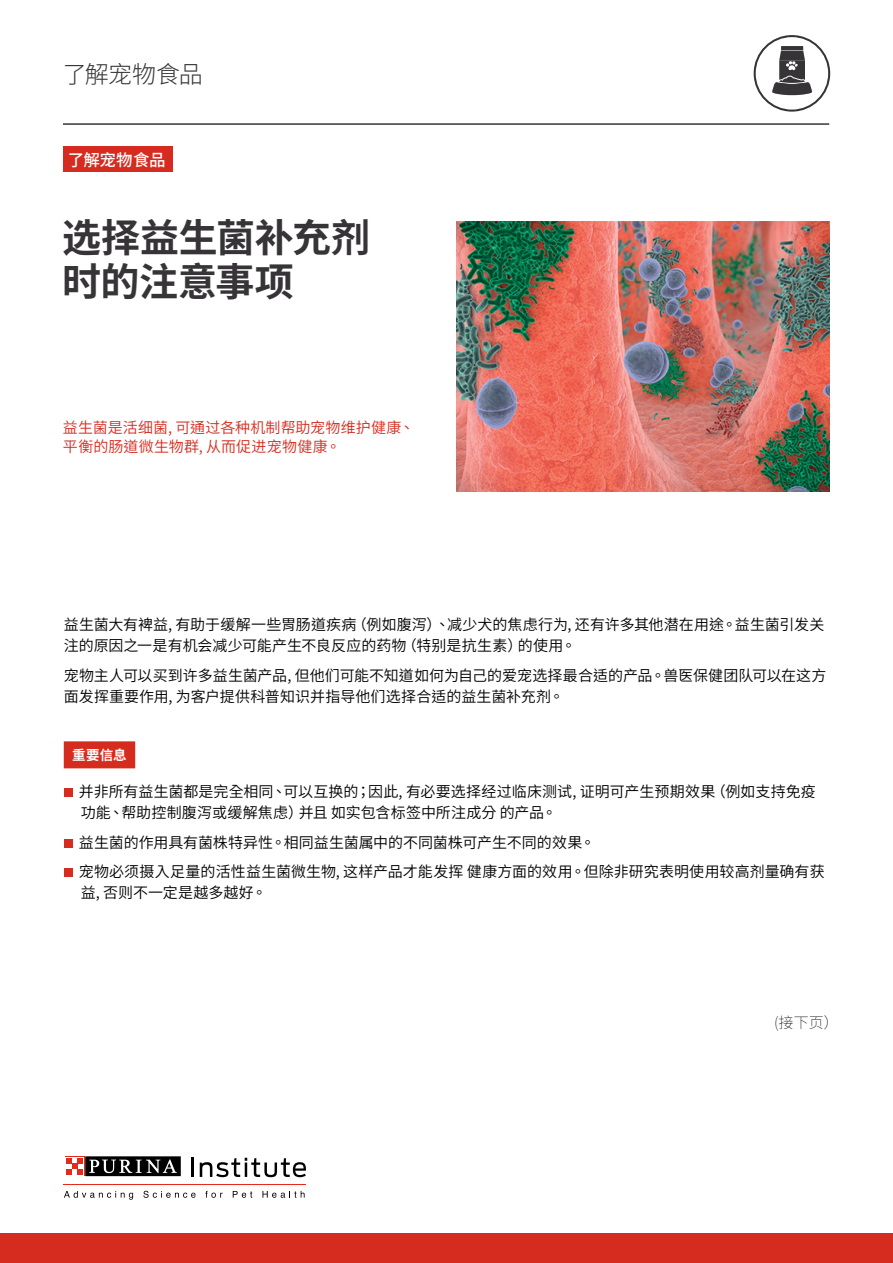
<style>
.page{position:relative;width:893px;height:1263px;background:#fff}
.page>*{position:absolute;margin:0;border:0;box-sizing:border-box;transform-origin:0 0}
.t1{font:700 39px/43.5px "Source Han Sans TC";letter-spacing:-.01em;color:#373437}
.t2{font:300 24px "Source Han Sans TC";letter-spacing:-.03em;color:#373437}
.t3{font:500 16.5px "Source Han Sans TC";letter-spacing:-.015em;color:#fff}
.t4{font:15px/21px "Source Han Sans TC";color:#000}
.t5{font:15px/19.5px "Source Han Sans TC";letter-spacing:.01em;color:#d62b1f}
.t6{font:200 15px "Source Han Sans TC";color:#000}
.t7{font:700 13.5px "Source Han Sans TC";color:#fff}
</style>
<div class="page">
<div style="left:0;top:1233px;width:893px;height:30px;background:#d62b1f"></div>
<hr style="left:63px;top:123px;width:766px;height:2px;background:#373437">
<hr style="left:64px;top:1184px;width:242px;height:1px;background:#e52a1b">
<svg style="left:192px;top:1158px;width:2px;height:19px"></svg>
<svg style="left:200px;top:1158px;width:106px;height:19px"></svg>
<svg style="left:64px;top:1191px;width:69px;height:9px"></svg>
<svg style="left:143px;top:1191px;width:53px;height:7px"></svg>
<svg style="left:205px;top:1191px;width:18px;height:7px"></svg>
<svg style="left:233px;top:1191px;width:19px;height:7px"></svg>
<svg style="left:262px;top:1191px;width:43px;height:7px"></svg>
<svg style="left:85px;top:1176px;width:96px;height:1px"></svg>
<svg style="left:65px;top:1156px;width:20px;height:20px"></svg>
<div style="left:85px;top:1156px;width:96px;height:20px;background:#000"></div>
<svg style="left:89px;top:1159px;width:88px;height:14px"></svg>
<div style="left:65px;top:1157px;width:19px;height:18px;background:#fff"></div>
<svg style="left:66px;top:1158px;width:17px;height:17px"></svg>
<img style="left:457px;top:221px;width:372px;height:270px">
<div style="left:64px;top:146px;width:109px;height:26px;background:#d62b1f"></div>
<div style="left:64px;top:741px;width:71px;height:27px;background:#d62b1f"></div>
<div style="left:64px;top:789px;width:8px;height:8px;background:#d62b1f"></div>
<div style="left:64px;top:839px;width:8px;height:9px;background:#d62b1f"></div>
<div style="left:64px;top:869px;width:8px;height:8px;background:#d62b1f"></div>
<svg style="left:754px;top:35px;width:76px;height:77px"></svg>
<h2 class="t2" style="left:63px;top:61px;width:142px">了解宠物食品</h2>
<p class="t3" style="left:68px;top:150px;width:99px">了解宠物食品</p>
<h1 class="t1" style="left:62px;top:217px;width:309px">选择益生菌补充剂时的注意事项</h1>
<p class="t5" style="left:63px;top:418px;width:353px">益生菌是活细菌, 可通过各种机制帮助宠物维护健康、平衡的肠道微生物群, 从而促进宠物健康。</p>
<p class="t4" style="left:64px;top:614px;width:762px">益生菌大有裨益, 有助于缓解一些胃肠道疾病（例如腹泻）、减少犬的焦虑行为, 还有许多其他潜在用途。益生菌引发关注的原因之一是有机会减少可能产生不良反应的药物（特别是抗生素）的使用。</p>
<p class="t4" style="left:64px;top:665px;width:764px">宠物主人可以买到许多益生菌产品, 但他们可能不知道如何为自己的爱宠选择最合适的产品。兽医保健团队可以在这方面发挥重要作用, 为客户提供科普知识并指导他们选择合适的益生菌补充剂。</p>
<p class="t7" style="left:72px;top:747px;width:56px">重要信息</p>
<p class="t4" style="left:79px;top:781px;width:738px">并非所有益生菌都是完全相同、可以互换的；因此, 有必要选择经过临床测试, 证明可产生预期效果（例如支持免疫功能、帮助控制腹泻或缓解焦虑）并且 如实包含标签中所注成分 的产品。</p>
<p class="t4" style="left:79px;top:828px;width:747px;line-height:29.5px">益生菌的作用具有菌株特异性。相同益生菌属中的不同菌株可产生不同的效果。<br>宠物必须摄入足量的活性益生菌微生物, 这样产品才能发挥 健康方面的效用。但除非研究表明使用较高剂量确有获</p>
<p class="t4" style="left:81px;top:882px;width:188px">益, 否则不一定是越多越好。</p>
<p class="t6" style="left:774px;top:1014px;width:66px">(接下页）</p>
</div>
